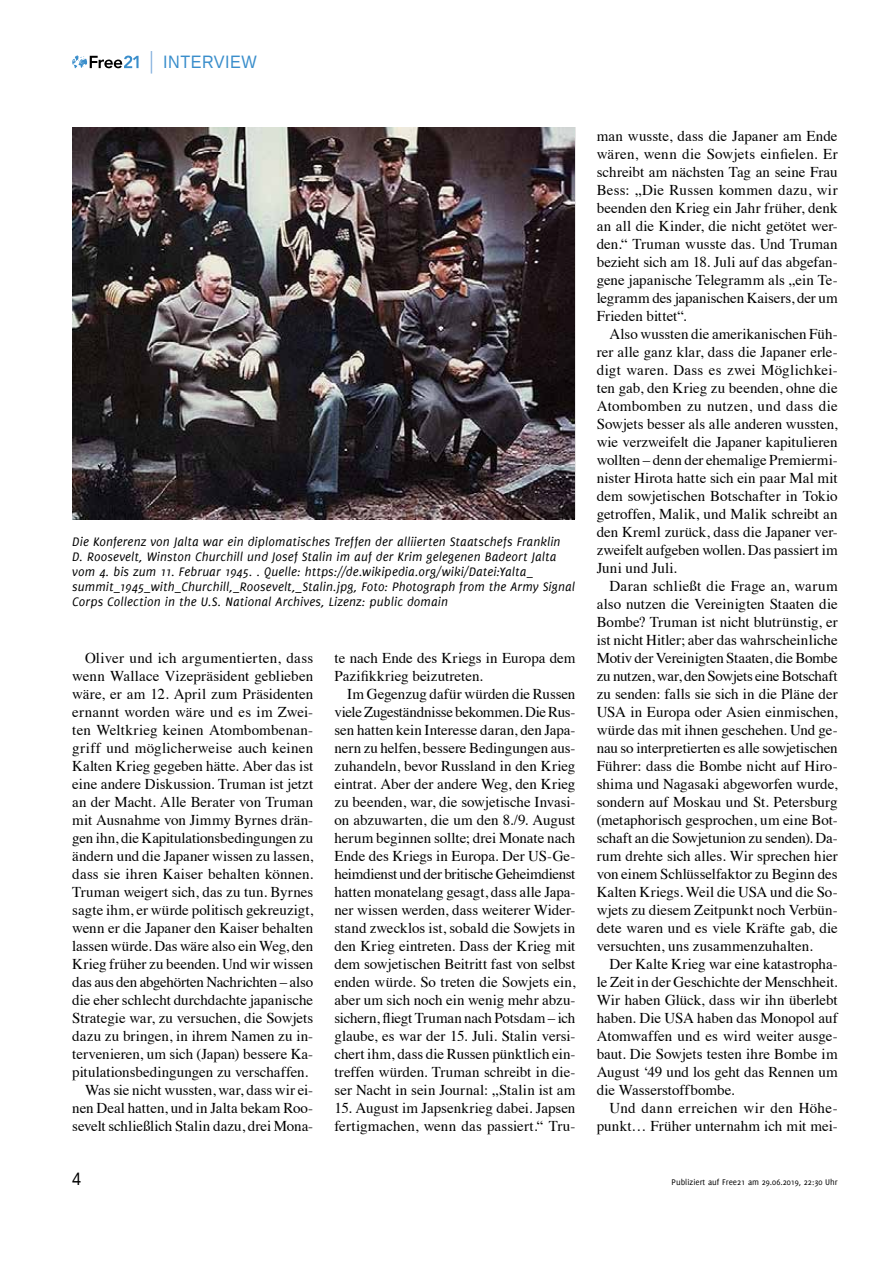
<style>
.page{position:relative;width:893px;height:1263px;background:#fff}
.page>*{position:absolute;margin:0;border:0;box-sizing:border-box;transform-origin:0 0}
.t1{font:18px "Liberation Sans";letter-spacing:.03em;color:#3a8ecb;scale:.9 1}
.t2{font:18px "Liberation Sans";color:#000;scale:.9 1}
.t3{font:15px/18px "Times";color:#000;text-align:justify}
.t4{font:15px/18px "Times";letter-spacing:.02em;color:#000;text-align:right}
.t5{font:15px "Times";letter-spacing:-.02em;color:#000}
.t6{font:italic 13.5px/15px "Delicious";letter-spacing:.01em;color:#000}
.t7{font:9px "Delicious";color:#000}
</style>
<div class="page">
<svg style="left:72px;top:55px;width:67px;height:13px"></svg>
<svg style="left:151px;top:51px;width:1px;height:23px"></svg>
<img style="left:72px;top:128px;width:502px;height:391px">
<p class="t1" style="left:163px;top:52px;width:106px">INTERVI EW</p>
<p class="t6" style="left:72px;top:534px;width:504px">Die Konferenz von Jalta war ein diplomatisches Treffen der alliierten Staatschefs Franklin<br>D. Roosevelt, Winston Churchill und Josef Stalin im auf der Krim gelegenen Badeort Jalta vom 4. bis zum 11. Februar 1945. . Quelle: https://de.wikipedia.org/wiki/Datei:Yalta_ summit_1945_with_Churchill,_Roosevelt,_Stalin.jpg, Foto: Photograph from the Army Signal Corps Collection in the U.S. National Archives, Lizenz: public domain</p>
<p class="t4" style="left:85px;top:648px;width:230px">Oliver und ich argumentierten, dass</p>
<p class="t3" style="left:72px;top:666px;width:242px">wenn Wallace Vizepräsident geblieben</p>
<p class="t3" style="left:72px;top:684px;width:242px">wäre, er am 12. April zum Präsidenten</p>
<p class="t3" style="left:72px;top:702px;width:242px">ernannt worden wäre und es im Zwei-</p>
<p class="t3" style="left:72px;top:720px;width:242px">ten Weltkrieg keinen Atombombenan-</p>
<p class="t3" style="left:72px;top:738px;width:242px">griff und möglicherweise auch keinen</p>
<p class="t3" style="left:72px;top:756px;width:242px">Kalten Krieg gegeben hätte. Aber das ist</p>
<p class="t3" style="left:72px;top:774px;width:242px">eine andere Diskussion. Truman ist jetzt</p>
<p class="t3" style="left:72px;top:792px;width:242px">an der Macht. Alle Berater von Truman</p>
<p class="t3" style="left:72px;top:810px;width:242px">mit Ausnahme von Jimmy Byrnes drän-</p>
<p class="t3" style="left:72px;top:828px;width:242px">gen ihn, die Kapitulationsbedingungen zu</p>
<p class="t3" style="left:72px;top:846px;width:242px">ändern und die Japaner wissen zu lassen,</p>
<p class="t3" style="left:72px;top:864px;width:242px">dass sie ihren Kaiser behalten können.</p>
<p class="t3" style="left:72px;top:882px;width:242px">Truman weigert sich, das zu tun. Byrnes</p>
<p class="t3" style="left:72px;top:900px;width:242px">sagte ihm, er würde politisch gekreuzigt,</p>
<p class="t3" style="left:72px;top:918px;width:242px">wenn er die Japaner den Kaiser behalten</p>
<p class="t3" style="left:72px;top:936px;width:242px">lassen würde. Das wäre also ein Weg, den</p>
<p class="t3" style="left:72px;top:954px;width:242px">Krieg früher zu beenden. Und wir wissen</p>
<p class="t5" style="left:72px;top:968px;width:242px">das aus den abgehörten Nachrichten – also</p>
<p class="t3" style="left:72px;top:990px;width:242px">die eher schlecht durchdachte japanische</p>
<p class="t3" style="left:72px;top:1008px;width:242px">Strategie war, zu versuchen, die Sowjets</p>
<p class="t3" style="left:72px;top:1026px;width:242px">dazu zu bringen, in ihrem Namen zu in-</p>
<p class="t3" style="left:72px;top:1044px;width:242px">tervenieren, um sich (Japan) bessere Ka-</p>
<p class="t3" style="left:72px;top:1062px;width:237px">pitulationsbedingungen zu verschaffen.</p>
<p class="t3" style="left:85px;top:1080px;width:230px">Was sie nicht wussten, war, dass wir ei-</p>
<p class="t3" style="left:72px;top:1098px;width:242px">nen Deal hatten, und in Jalta bekam Roo-</p>
<p class="t3" style="left:72px;top:1116px;width:242px">sevelt schließlich Stalin dazu, drei Mona-</p>
<p class="t3" style="left:334px;top:648px;width:242px">te nach Ende des Kriegs in Europa dem<br>Pazifikkrieg beizutreten.</p>
<p class="t3" style="left:334px;top:684px;width:242px;text-indent:13px">Im Gegenzug dafür würden die Russen viele Zugeständnisse bekommen. Die Rus&shy;sen hatten kein Interesse daran, den Japa&shy;nern zu helfen, bessere Bedingungen aus&shy;zuhandeln, bevor Russland in den Krieg eintrat. Aber der andere Weg, den Krieg zu beenden, war, die sowjetische Invasi&shy;on abzuwarten, die um den 8./9. August herum beginnen sollte; drei Monate nach Ende des Kriegs in Europa. Der US-Ge&shy;heimdienst und der britische Geheimdienst hatten monatelang gesagt, dass alle Japa&shy;ner wissen werden, dass weiterer Wider&shy;stand zwecklos ist, sobald die Sowjets in den Krieg eintreten. Dass der Krieg mit dem sowjetischen Beitritt fast von selbst enden würde. So treten die Sowjets ein, aber um sich noch ein wenig mehr abzu&shy;sichern, fliegt Truman nach Potsdam – ich glaube, es war der 15. Juli. Stalin versi&shy;chert ihm, dass die Russen pünktlich ein&shy;treffen würden. Truman schreibt in die&shy;ser Nacht in sein Journal: „Stalin ist am</p>
<p class="t3" style="left:334px;top:1098px;width:242px">15. August im Japsenkrieg dabei. Japsen fertigmachen, wenn das passiert.“ Tru-</p>
<p class="t3" style="left:597px;top:126px;width:242px">man wusste, dass die Japaner am Ende wären, wenn die Sowjets einfielen. Er schreibt am nächsten Tag an seine Frau Bess: „Die Russen kommen dazu, wir beenden den Krieg ein Jahr früher, denk an all die Kinder, die nicht getötet wer&shy;den.“ Truman wusste das. Und Truman bezieht sich am 18. Juli auf das abgefan&shy;gene japanische Telegramm als „ein Te&shy;legramm des japanischen Kaisers, der um Frieden bittet“.</p>
<p class="t3" style="left:597px;top:324px;width:242px;text-indent:13px">Also wussten die amerikanischen Füh&shy;rer alle ganz klar, dass die Japaner erle&shy;digt waren. Dass es zwei Möglichkei&shy;ten gab, den Krieg zu beenden, ohne die Atombomben zu nutzen, und dass die Sowjets besser als alle anderen wussten, wie verzweifelt die Japaner kapitulieren wollten – denn der ehemalige Premiermi&shy;nister Hirota hatte sich ein paar Mal mit dem sowjetischen Botschafter in Tokio getroffen, Malik, und Malik schreibt an den Kreml zurück, dass die Japaner ver&shy;zweifelt aufgeben wollen. Das passiert im Juni und Juli.</p>
<p class="t3" style="left:597px;top:576px;width:242px;text-indent:13px">Daran schließt die Frage an, warum also nutzen die Vereinigten Staaten die Bombe? Truman ist nicht blutrünstig, er ist nicht Hitler; aber das wahrscheinliche Motiv der Vereinigten Staaten, die Bombe zu nutzen, war, den Sowjets eine Botschaft zu senden: falls sie sich in die Pläne der USA in Europa oder Asien einmischen, würde das mit ihnen geschehen. Und ge&shy;nau so interpretierten es alle sowjetischen Führer: dass die Bombe nicht auf Hiro&shy;shima und Nagasaki abgeworfen wurde, sondern auf Moskau und St. Petersburg (metaphorisch gesprochen, um eine Bot&shy;schaft an die Sowjetunion zu senden). Da&shy;rum drehte sich alles. Wir sprechen hier von einem Schlüsselfaktor zu Beginn des Kalten Kriegs. Weil die USA und die So&shy;wjets zu diesem Zeitpunkt noch Verbün&shy;dete waren und es viele Kräfte gab, die versuchten, uns zusammenzuhalten.</p>
<p class="t3" style="left:597px;top:954px;width:242px;text-indent:13px">Der Kalte Krieg war eine katastropha&shy;le Zeit in der Geschichte der Menschheit.<br>Wir haben Glück, dass wir ihn überlebt haben. Die USA haben das Monopol auf Atomwaffen und es wird weiter ausge&shy;baut. Die Sowjets testen ihre Bombe im August ‘49 und los geht das Rennen um die Wasserstoffbombe.</p>
<p class="t4" style="left:597px;top:1098px;width:242px">Und dann erreichen wir den Höhe&shy;punkt… Früher unternahm ich mit mei-</p>
<p class="t2" style="left:72px;top:1169px;width:12px">4</p>
<p class="t7" style="left:672px;top:1177px;width:168px">Publiziert auf Free21 am 29.06.2019, 22:30 Uhr</p>
</div>
